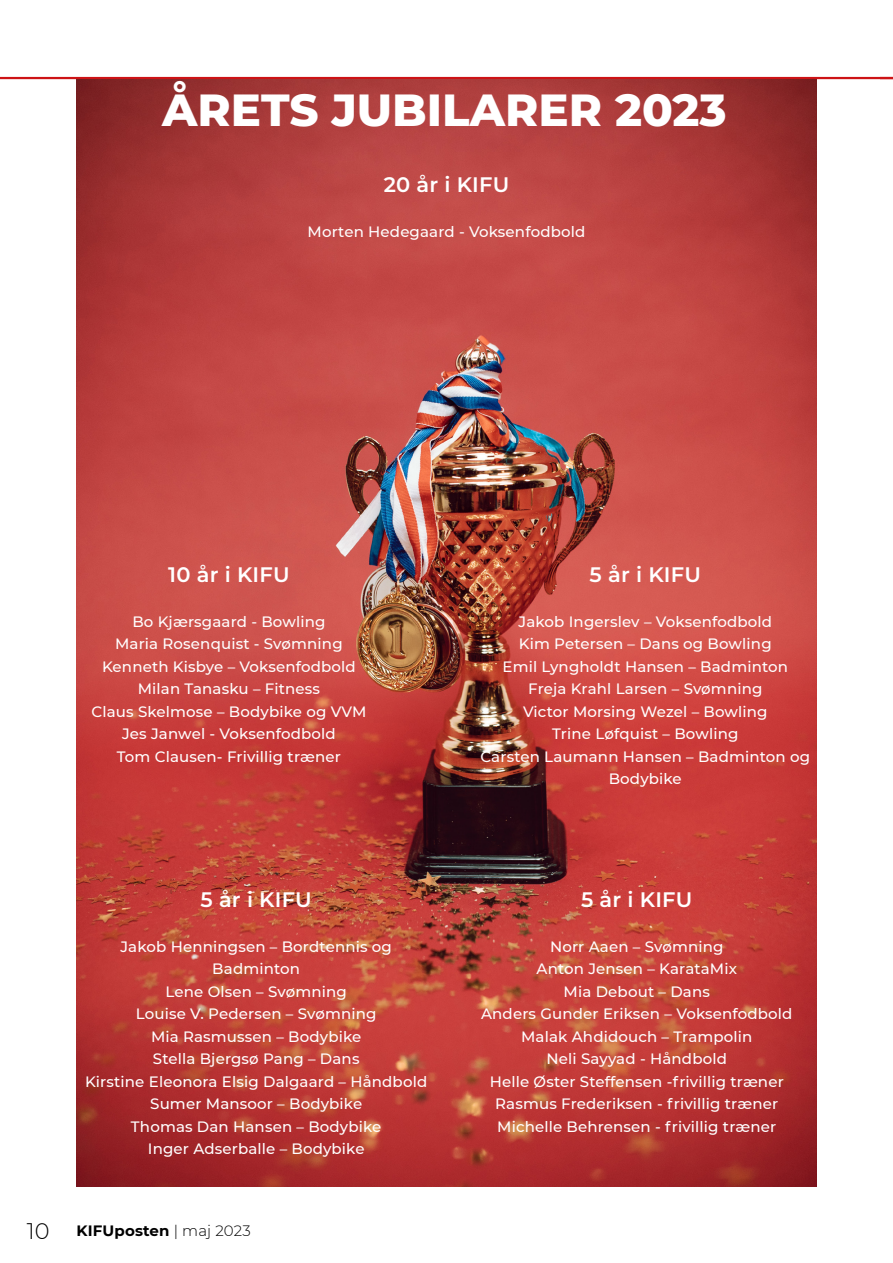
<style>
.page{position:relative;width:893px;height:1263px;background:#fff}
.page>*{position:absolute;margin:0;border:0;box-sizing:border-box;transform-origin:0 0}
.t1{font:100 45px "Montserrat";color:#fff}
.t2{font:100 21px "Montserrat";letter-spacing:.01em;color:#fff}
.t3{font:500 15px/22.5px "Montserrat";letter-spacing:.01em;color:#fff;text-align:center}
.t4{font:700 15px "Montserrat";letter-spacing:.01em;color:#000}
.s1{font-weight:300;font-size:22.5px}
.s2{font-weight:300}
</style>
<div class="page">
<hr style="left:0;top:77px;width:893px;height:2px;background:#cd1316">
<img style="left:77px;top:79px;width:739px;height:1107px">
<h1 class="t1" style="left:162px;top:80px;width:566px">ÅRETS JUBILARER 2023</h1>
<h2 class="t2" style="left:384px;top:170px;width:127px">20 år i KIFU</h2>
<p class="t3" style="left:308px;top:220px;width:279px">Morten Hedegaard - Voksenfodbold</p>
<h2 class="t2" style="left:168px;top:560px;width:123px">10 år i KIFU</h2>
<p class="t3" style="left:91px;top:609px;width:277px">Bo Kjærsgaard - Bowling<br>Maria Rosenquist - Svømning<br>Kenneth Kisbye – Voksenfodbold<br>Milan Tanasku – Fitness<br>Claus Skelmose – Bodybike og VVM<br>Jes Janwel - Voksenfodbold<br>Tom Clausen- Frivillig træner</p>
<h2 class="t2" style="left:201px;top:885px;width:113px">5 år i KIFU</h2>
<p class="t3" style="left:85px;top:935px;width:344px">Jakob Henningsen – Bordtennis og<br>Badminton<br>Lene Olsen – Svømning<br>Louise V. Pedersen – Svømning<br>Mia Rasmussen – Bodybike<br>Stella Bjergsø Pang – Dans<br>Kirstine Eleonora Elsig Dalgaard – Håndbold<br>Sumer Mansoor – Bodybike<br>Thomas Dan Hansen – Bodybike<br>Inger Adserballe – Bodybike</p>
<p class="t4" style="left:27px;top:1220px;width:226px"><span class="s1">10</span> KIFUposten <span class="s2">| maj 2023</span></p>
<h2 class="t2" style="left:590px;top:560px;width:113px">5 år i KIFU</h2>
<p class="t3" style="left:480px;top:609px;width:331px">Jakob Ingerslev – Voksenfodbold<br>Kim Petersen – Dans og Bowling<br>Emil Lyngholdt Hansen – Badminton<br>Freja Krahl Larsen – Svømning<br>Victor Morsing Wezel – Bowling<br>Trine Løfquist – Bowling<br>Carsten Laumann Hansen – Badminton og<br>Bodybike</p>
<h2 class="t2" style="left:581px;top:885px;width:113px">5 år i KIFU</h2>
<p class="t3" style="left:481px;top:935px;width:313px">Norr Aaen – Svømning<br>Anton Jensen – KarataMix<br>Mia Debout – Dans<br>Anders Gunder Eriksen – Voksenfodbold<br>Malak Ahdidouch – Trampolin<br>Neli Sayyad - Håndbold<br>Helle Øster Steffensen -frivillig træner<br>Rasmus Frederiksen - frivillig træner<br>Michelle Behrensen - frivillig træner</p>
</div>
